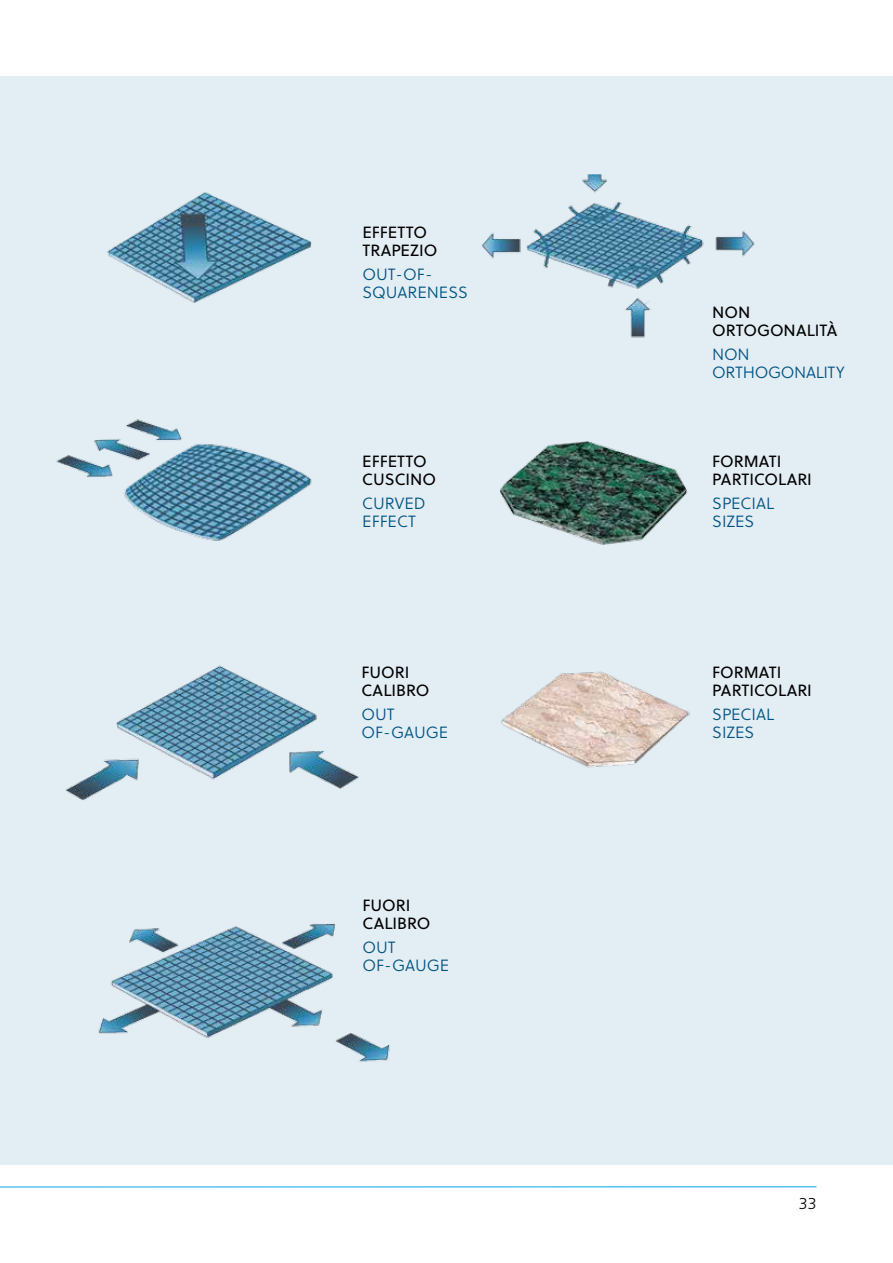
<style>
.page{position:relative;width:893px;height:1263px;background:#fff}
.page>*{position:absolute;margin:0;border:0;box-sizing:border-box;transform-origin:0 0}
.t1{font:16.2px/17.5px "Soleil";color:#000}
.t2{font:16.2px/17.5px "Soleil Lt";color:#005383}
.t3{font:16.2px/17.5px "Soleil Lt";letter-spacing:-.02em;color:#005383}
.t4{font:300 15.75px "Frutiger LT Std";color:#000}
</style>
<div class="page">
<svg style="left:0;top:1186px;width:817px;height:2px;background:#7fd1f4"></svg>
<div style="left:0;top:77px;width:893px;height:1088px;background:#e3edf4"></div>
<img style="left:56px;top:192px;width:334px;height:870px">
<img style="left:481px;top:174px;width:274px;height:594px">
<p class="t1" style="left:362px;top:224px;width:76px">EFFETTO<br>TRAPEZIO</p>
<p class="t2" style="left:362px;top:266px;width:107px">OUT-OF-<br>SQUARENESS</p>
<p class="t1" style="left:362px;top:452px;width:75px">EFFETTO<br>CUSCINO</p>
<p class="t2" style="left:362px;top:495px;width:65px">CURVED<br>EFFECT</p>
<p class="t1" style="left:361px;top:664px;width:69px">FUORI<br>CALIBRO</p>
<p class="t2" style="left:361px;top:706px;width:88px">OUT<br>OF-GAUGE</p>
<p class="t1" style="left:362px;top:896px;width:69px">FUORI<br>CALIBRO</p>
<p class="t2" style="left:362px;top:938px;width:88px">OUT<br>OF-GAUGE</p>
<p class="t1" style="left:712px;top:303px;width:127px">NON<br>ORTOGONALITÀ</p>
<p class="t3" style="left:712px;top:346px;width:134px">NON<br>ORTHOGONALITY</p>
<p class="t1" style="left:712px;top:452px;width:101px">FORMATI<br>PARTICOLARI</p>
<p class="t2" style="left:712px;top:495px;width:63px">SPECIAL<br>SIZES</p>
<p class="t1" style="left:712px;top:664px;width:101px">FORMATI<br>PARTICOLARI</p>
<p class="t2" style="left:712px;top:706px;width:63px">SPECIAL<br>SIZES</p>
<p class="t4" style="left:799px;top:1194px;width:19px">33</p>
</div>
